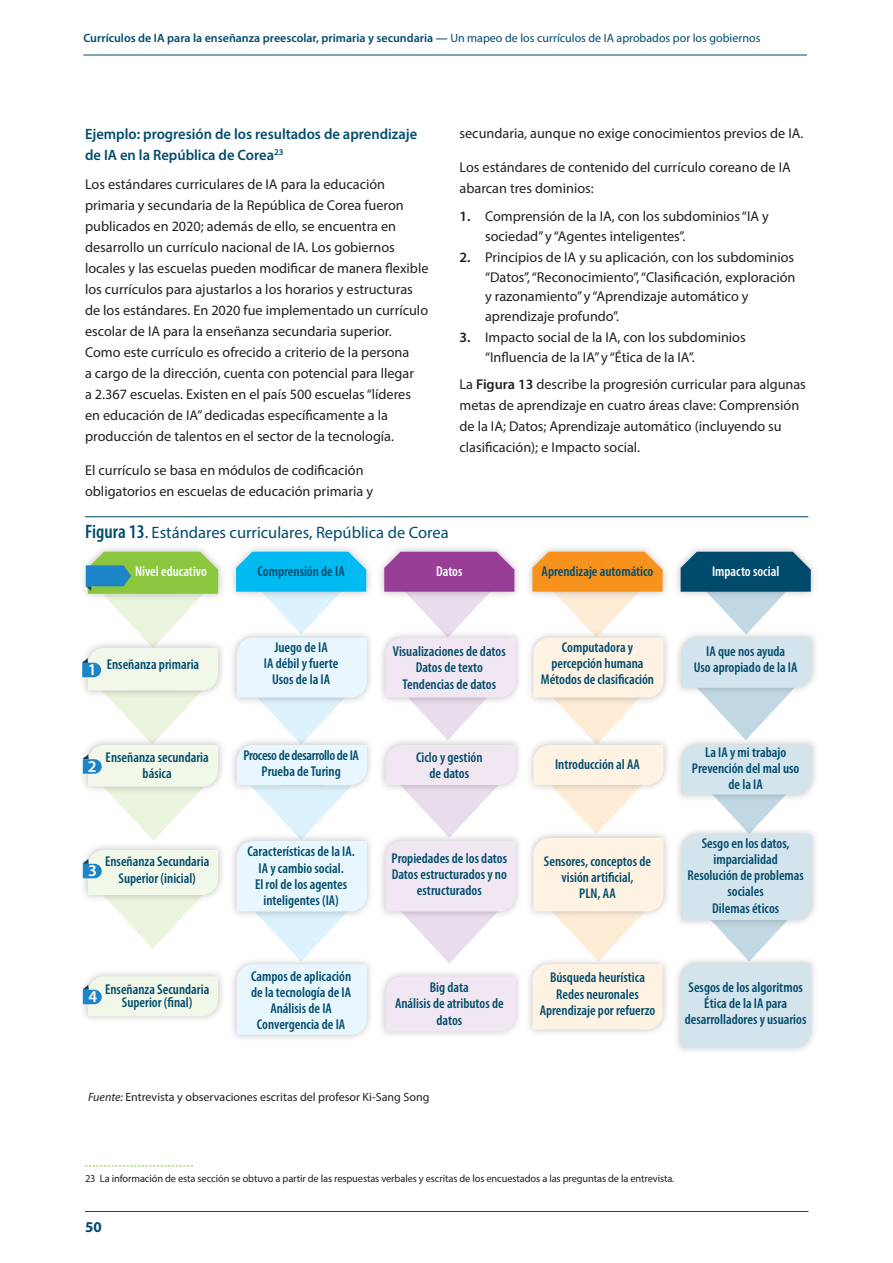
<style>
.page{position:relative;width:893px;height:1263px;background:#fff}
.page>*{position:absolute;margin:0;border:0;box-sizing:border-box;transform-origin:0 0}
.t1{font:16.5px "Myriad Pro";color:#004b6c}
.t2{font:600 16.5px "Myriad Pro";color:#fff}
.t3{font:600 15px/21px "Myriad Pro";color:#004b6c}
.t4{font:700 15px "Myriad Pro";color:#004b6c}
.t5{font:14.25px/21px "Myriad Pro";color:#231f20}
.t6{font:600 condensed 14.25px/16.2px "Myriad Pro";color:#004b6c;text-align:center}
.t7{font:600 condensed 14.25px/16.2px "Myriad Pro";letter-spacing:-.025em;color:#004b6c;text-align:center}
.t8{font:600 condensed 14.25px "Myriad Pro";color:#fff}
.t9{font:600 12px "Myriad Pro";color:#004b6c}
.t10{font:12px "Myriad Pro";color:#231f20}
.t11{font:10.5px "Myriad Pro";letter-spacing:-.01em;color:#231f20}
.s1{font-weight:400}
.s2{font-weight:600}
.s3{font-weight:600;font-stretch:condensed;font-size:19.5px}
.s4{font-stretch:condensed;font-size:19.5px}
.s5{font-style:italic}
</style>
<div class="page">
<hr style="left:83px;top:55px;width:724px;height:1px;background:#004b6c">
<hr style="left:85px;top:1211px;width:723px;height:1px;background:#004b6c">
<svg style="left:85px;top:1165px;width:108px;height:1px"></svg>
<hr style="left:85px;top:516px;width:723px;height:1px;background:#004b6c">
<div style="left:80px;top:640px;width:146px;height:58px;background:#231f20;opacity:.27"></div>
<div style="left:229px;top:630px;width:146px;height:75px;background:#231f20;opacity:.27"></div>
<div style="left:378px;top:630px;width:146px;height:75px;background:#231f20;opacity:.27"></div>
<div style="left:525px;top:630px;width:146px;height:75px;background:#231f20;opacity:.27"></div>
<div style="left:673px;top:630px;width:146px;height:66px;background:#231f20;opacity:.27"></div>
<div style="left:80px;top:737px;width:146px;height:57px;background:#231f20;opacity:.27"></div>
<div style="left:229px;top:737px;width:146px;height:56px;background:#231f20;opacity:.27"></div>
<div style="left:378px;top:737px;width:146px;height:56px;background:#231f20;opacity:.27"></div>
<div style="left:525px;top:737px;width:146px;height:56px;background:#231f20;opacity:.27"></div>
<div style="left:673px;top:737px;width:146px;height:65px;background:#231f20;opacity:.27"></div>
<div style="left:80px;top:842px;width:146px;height:61px;background:#231f20;opacity:.27"></div>
<div style="left:229px;top:833px;width:146px;height:86px;background:#231f20;opacity:.27"></div>
<div style="left:378px;top:833px;width:146px;height:86px;background:#231f20;opacity:.27"></div>
<div style="left:525px;top:830px;width:146px;height:89px;background:#231f20;opacity:.27"></div>
<div style="left:673px;top:826px;width:146px;height:102px;background:#231f20;opacity:.27"></div>
<div style="left:80px;top:968px;width:146px;height:56px;background:#231f20;opacity:.27"></div>
<div style="left:229px;top:956px;width:146px;height:86px;background:#231f20;opacity:.27"></div>
<div style="left:378px;top:968px;width:146px;height:71px;background:#231f20;opacity:.27"></div>
<div style="left:386px;top:976px;width:130px;height:56px;background:#f1e7f2"></div>
<div style="left:525px;top:956px;width:145px;height:81px;background:#231f20;opacity:.27"></div>
<div style="left:673px;top:956px;width:146px;height:99px;background:#231f20;opacity:.27"></div>
<div style="left:228px;top:544px;width:146px;height:55px;background:#231f20;opacity:.27"></div>
<svg style="left:236px;top:552px;width:131px;height:483px"></svg>
<svg style="left:83px;top:850px;width:135px;height:99px"></svg>
<svg style="left:83px;top:976px;width:135px;height:40px;background:#e6f0e7"></svg>
<div style="left:376px;top:544px;width:146px;height:55px;background:#231f20;opacity:.27"></div>
<svg style="left:384px;top:552px;width:132px;height:412px"></svg>
<div style="left:525px;top:544px;width:145px;height:55px;background:#231f20;opacity:.27"></div>
<svg style="left:532px;top:552px;width:131px;height:477px"></svg>
<div style="left:673px;top:544px;width:146px;height:55px;background:#231f20;opacity:.27"></div>
<svg style="left:681px;top:552px;width:130px;height:495px"></svg>
<div style="left:80px;top:544px;width:146px;height:57px;background:#231f20;opacity:.27"></div>
<svg style="left:82px;top:552px;width:136px;height:289px"></svg>
<p class="t9" style="left:83px;top:30px;width:678px">Currículos de IA para la enseñanza preescolar, primaria y secundaria — <span class="s1">Un mapeo de los currículos de IA aprobados por los gobiernos</span></p>
<p class="t3" style="left:85px;top:123px;width:334px">Ejemplo: progresión de los resultados de aprendizaje de IA en la República de Corea<sup>23</sup></p>
<p class="t5" style="left:85px;top:174px;width:345px">Los estándares curriculares de IA para la educación primaria y secundaria de la República de Corea fueron publicados en 2020; además de ello, se encuentra en desarrollo un currículo nacional de IA. Los gobiernos locales y las escuelas pueden modificar de manera flexible los currículos para ajustarlos a los horarios y estructuras de los estándares. En 2020 fue implementado un currículo escolar de IA para la enseñanza secundaria superior.<br>Como este currículo es ofrecido a criterio de la persona<br>a cargo de la dirección, cuenta con potencial para llegar<br>a 2.367 escuelas. Existen en el país 500 escuelas “líderes en educación de IA” dedicadas específicamente a la producción de talentos en el sector de la tecnología.</p>
<p class="t5" style="left:85px;top:460px;width:290px">El currículo se basa en módulos de codificación obligatorios en escuelas de educación primaria y</p>
<p class="t5" style="left:459px;top:123px;width:345px">secundaria, aunque no exige conocimientos previos de IA.</p>
<p class="t5" style="left:459px;top:157px;width:333px">Los estándares de contenido del currículo coreano de IA abarcan tres dominios:</p>
<p class="t5" style="left:485px;top:206px;width:285px;line-height:19.5px;text-indent:-26px"><span class="s2">1.</span> Comprensión de la IA, con los subdominios “IA y sociedad” y “Agentes inteligentes”.</p>
<p class="t5" style="left:485px;top:247px;width:312px;line-height:19.5px;text-indent:-26px"><span class="s2">2.</span> Principios de IA y su aplicación, con los subdominios “Datos”, “Reconocimiento”, “Clasificación, exploración y razonamiento” y “Aprendizaje automático y aprendizaje profundo”.</p>
<p class="t5" style="left:485px;top:327px;width:262px;line-height:19.5px;text-indent:-26px"><span class="s2">3.</span> Impacto social de la IA, con los subdominios “Influencia de la IA” y “Ética de la IA”.</p>
<p class="t5" style="left:459px;top:374px;width:348px">La <span class="s2">Figura 13</span> describe la progresión curricular para algunas metas de aprendizaje en cuatro áreas clave: Comprensión de la IA; Datos; Aprendizaje automático (incluyendo su clasificación); e Impacto social.</p>
<p class="t1" style="left:85px;top:523px;width:365px"><span class="s3">Figura 13</span><span class="s4">.</span> Estándares curriculares, República de Corea</p>
<p class="t8" style="left:135px;top:564px;width:73px">Nivel educativo</p>
<p class="t6" style="left:258px;top:564px;width:89px">Comprensión de IA</p>
<p class="t8" style="left:436px;top:564px;width:28px">Datos</p>
<p class="t2" style="left:88px;top:659px;width:10px">1</p>
<p class="t6" style="left:107px;top:656px;width:94px">Enseñanza primaria</p>
<p class="t2" style="left:88px;top:756px;width:10px">2</p>
<p class="t6" style="left:106px;top:749px;width:105px">Enseñanza secundaria básica</p>
<p class="t2" style="left:88px;top:860px;width:10px">3</p>
<p class="t6" style="left:105px;top:854px;width:106px">Enseñanza Secundaria<br>Superior (inicial)</p>
<p class="t2" style="left:89px;top:986px;width:10px">4</p>
<p class="t6" style="left:105px;top:983px;width:106px;line-height:13.5px">Enseñanza Secundaria<br>Superior (final)</p>
<p class="t6" style="left:264px;top:639px;width:76px">Juego de IA<br>IA débil y fuerte<br>Usos de la IA</p>
<p class="t7" style="left:243px;top:747px;width:117px">Proceso de desarrollo de IA<br>Prueba de Turing</p>
<p class="t6" style="left:247px;top:844px;width:109px">Características de la IA.<br>IA y cambio social.<br>El rol de los agentes inteligentes (IA)</p>
<p class="t6" style="left:251px;top:968px;width:102px">Campos de aplicación de la tecnología de IA<br>Análisis de IA<br>Convergencia de IA</p>
<p class="t6" style="left:393px;top:644px;width:114px">Visualizaciones de datos<br>Datos de texto<br>Tendencias de datos</p>
<p class="t6" style="left:416px;top:750px;width:68px">Ciclo y gestión de datos</p>
<p class="t6" style="left:392px;top:850px;width:117px">Propiedades de los datos<br>Datos estructurados y no estructurados</p>
<p class="t6" style="left:395px;top:979px;width:110px">Big data<br>Análisis de atributos de datos</p>
<p class="t10" style="left:88px;top:1089px;width:343px"><span class="s5">Fuente:</span> Entrevista y observaciones escritas del profesor Ki-Sang Song</p>
<p class="t6" style="left:542px;top:564px;width:113px">Aprendizaje automático</p>
<p class="t6" style="left:541px;top:639px;width:115px">Computadora y percepción humana<br>Métodos de clasificación</p>
<p class="t6" style="left:555px;top:756px;width:86px">Introducción al AA</p>
<p class="t6" style="left:544px;top:853px;width:109px">Sensores, conceptos de visión artificial,<br>PLN, AA</p>
<p class="t6" style="left:540px;top:970px;width:117px">Búsqueda heurística<br>Redes neuronales<br>Aprendizaje por refuerzo</p>
<p class="t8" style="left:712px;top:564px;width:69px">Impacto social</p>
<p class="t6" style="left:694px;top:644px;width:105px">IA que nos ayuda<br>Uso apropiado de la IA</p>
<p class="t6" style="left:692px;top:744px;width:109px">La IA y mi trabajo<br>Prevención del mal uso de la IA</p>
<p class="t6" style="left:687px;top:835px;width:118px">Sesgo en los datos, imparcialidad<br>Resolución de problemas sociales<br>Dilemas éticos</p>
<p class="t6" style="left:685px;top:979px;width:123px">Sesgos de los algoritmos<br>Ética de la IA para desarrolladores y usuarios</p>
<p class="t11" style="left:85px;top:1172px;width:591px">23 La información de esta sección se obtuvo a partir de las respuestas verbales y escritas de los encuestados a las preguntas de la entrevista.</p>
<p class="t4" style="left:85px;top:1217px;width:18px">50</p>
</div>
